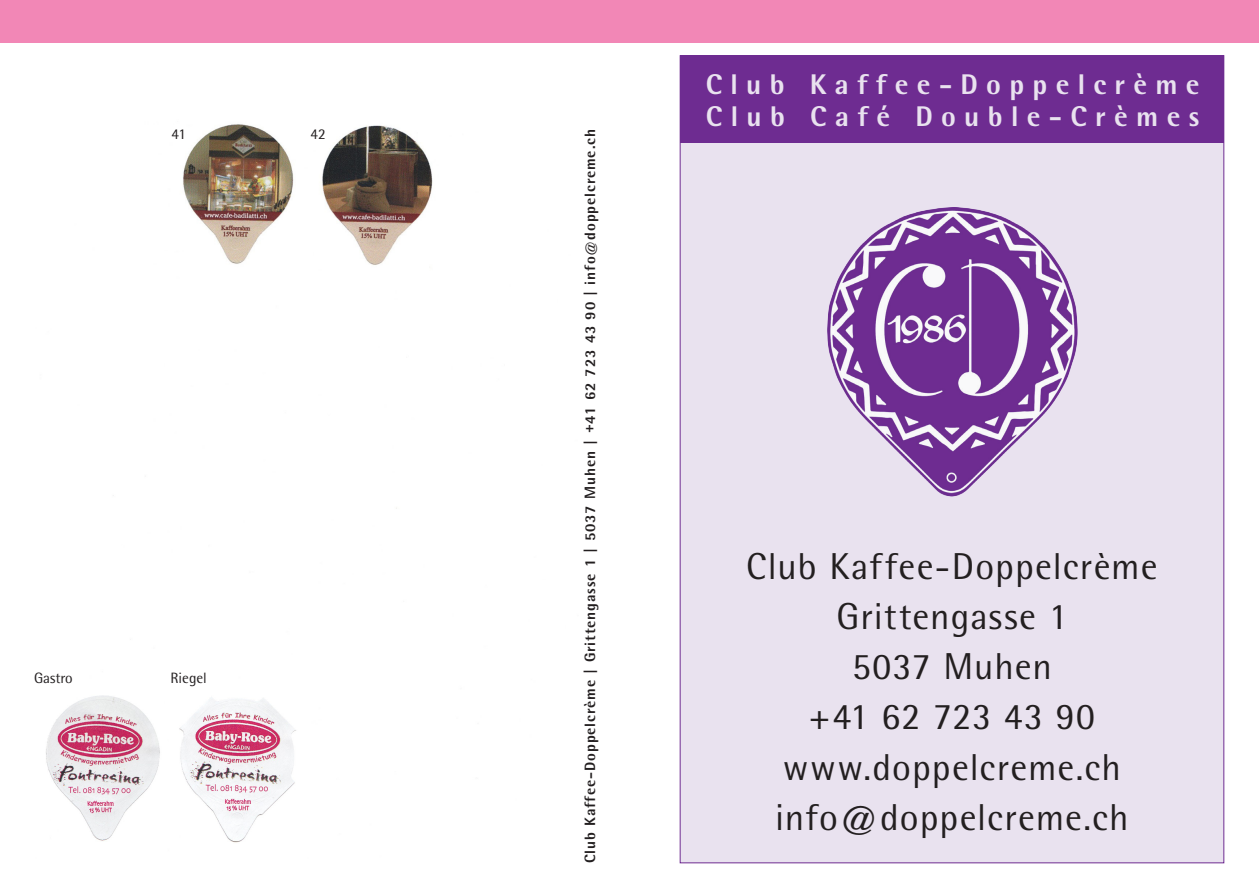
<style>
.page{position:relative;width:1259px;height:893px;background:#fff}
.page>*{position:absolute;margin:0;border:0;box-sizing:border-box;transform-origin:0 0}
.t1{font:37.5px "Rotis Semi Sans";letter-spacing:.03em;color:#231f20}
.Einf__Abs{font:800 28.5px "Rotis Semi Sans";letter-spacing:.29em;color:#e9e2ef}
.t2{font:800 15px "Rotis Semi Sans";letter-spacing:.06em;color:#231f20}
.t3{font:15px "Rotis Semi Sans";color:#231f20}
</style>
<div class="page">
<div style="left:0;top:0;width:1259px;height:43px;background:#f287b6"></div>
<img style="left:183px;top:124px;width:250px;height:385px">
<img style="left:179px;top:697px;width:117px;height:146px">
<img style="left:46px;top:695px;width:114px;height:146px">
<div style="left:680px;top:55px;width:544px;height:808px;background:#e9e2ef"></div>
<div style="left:680px;top:55px;width:544px;height:87px;background:#6e2c91"></div>
<img style="left:827px;top:207px;width:251px;height:290px">
<p class="t3" style="left:172px;top:125px;width:16px">41</p>
<p class="t3" style="left:310px;top:125px;width:17px">42</p>
<p class="t3" style="left:34px;top:669px;width:40px">Gastro</p>
<p class="t3" style="left:171px;top:669px;width:38px">Riegel</p>
<p class="t2" style="left:580px;top:863px;width:735px;rotate:-90deg">Club Kaffee-Doppelcrème | Grittengasse 1 | 5037 Muhen | +41 62 723 43 90 | info@doppelcreme.ch</p>
<p class="Einf__Abs" style="left:706px;top:67px;width:495px">Club Kaffee-Doppelcrème</p>
<p class="Einf__Abs" style="left:706px;top:98px;width:495px">Club Café Double-Crèmes</p>
<p class="t1" style="left:746px;top:544px;width:413px">Club Kaffee-Doppelcrème</p>
<p class="t1" style="left:836px;top:594px;width:233px">Grittengasse 1</p>
<p class="t1" style="left:852px;top:644px;width:201px">5037 Muhen</p>
<p class="t1" style="left:809px;top:695px;width:288px">+41 62 723 43 90</p>
<p class="t1" style="left:783px;top:745px;width:339px">www.doppelcreme.ch</p>
<p class="t1" style="left:775px;top:795px;width:355px">info@doppelcreme.ch</p>
</div>
